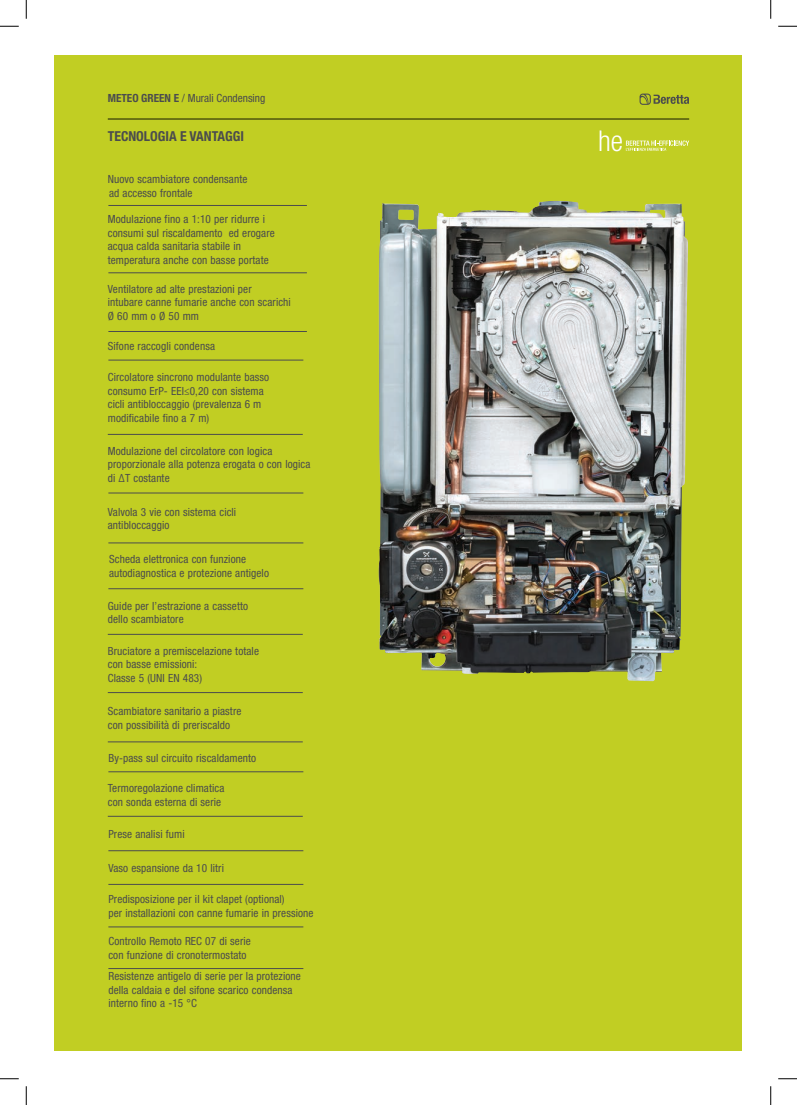
<style>
.page{position:relative;width:797px;height:1105px;background:#fff}
.page>*{position:absolute;margin:0;border:0;box-sizing:border-box;transform-origin:0 0}
.t1{font:300 condensed 28.75px "Helvetica Neue";color:#fff}
.t2{font:700 condensed 13.75px "Helvetica Neue";color:#4b4c4d}
.t3{font:condensed 11.25px/13.5px "Helvetica Neue";letter-spacing:.01em;color:#4b4c4d}
.s1{font-weight:700}
.s2{font-family:"Helvetica Neue LT Std"}
</style>
<div class="page">
<div style="left:55px;top:55px;width:687px;height:995px;background:#c1ce23"></div>
<img style="left:378px;top:202px;width:303px;height:479px">
<hr style="left:108px;top:205px;width:199px;height:1px;background:#4b4c4d">
<hr style="left:108px;top:272px;width:199px;height:1px;background:#4b4c4d">
<hr style="left:108px;top:331px;width:199px;height:1px;background:#4b4c4d">
<hr style="left:108px;top:360px;width:195px;height:1px;background:#4b4c4d">
<hr style="left:108px;top:850px;width:195px;height:1px;background:#4b4c4d">
<hr style="left:108px;top:884px;width:195px;height:1px;background:#4b4c4d">
<hr style="left:108px;top:927px;width:195px;height:1px;background:#4b4c4d">
<hr style="left:108px;top:968px;width:195px;height:1px;background:#4b4c4d">
<hr style="left:108px;top:493px;width:195px;height:1px;background:#4b4c4d">
<hr style="left:108px;top:543px;width:195px;height:1px;background:#4b4c4d">
<hr style="left:108px;top:588px;width:195px;height:1px;background:#4b4c4d">
<hr style="left:108px;top:634px;width:195px;height:1px;background:#4b4c4d">
<hr style="left:108px;top:692px;width:195px;height:1px;background:#4b4c4d">
<hr style="left:108px;top:741px;width:195px;height:1px;background:#4b4c4d">
<hr style="left:108px;top:771px;width:195px;height:1px;background:#4b4c4d">
<hr style="left:108px;top:816px;width:195px;height:1px;background:#4b4c4d">
<hr style="left:108px;top:434px;width:195px;height:1px;background:#4b4c4d">
<hr style="left:108px;top:118px;width:581px;height:2px;background:#4b4c4d">
<svg style="left:639px;top:94px;width:50px;height:11px"></svg>
<svg style="left:626px;top:141px;width:63px;height:10px"></svg>
<svg style="left:0;top:25px;width:19px;height:2px"></svg>
<svg style="left:778px;top:25px;width:19px;height:2px"></svg>
<svg style="left:0;top:1078px;width:19px;height:1px"></svg>
<svg style="left:778px;top:1078px;width:19px;height:1px"></svg>
<svg style="left:25px;top:0;width:2px;height:19px"></svg>
<svg style="left:25px;top:1086px;width:2px;height:19px"></svg>
<svg style="left:770px;top:0;width:1px;height:19px"></svg>
<svg style="left:770px;top:1086px;width:1px;height:19px"></svg>
<p class="t3" style="left:108px;top:92px;width:159px"><span class="s1">METEO GREEN E</span> / Murali Condensing</p>
<p class="t2" style="left:108px;top:128px;width:138px">TECNOLOGIA E VANTAGGI</p>
<p class="t3" style="left:108px;top:173px;width:141px">Nuovo scambiatore condensante ad accesso frontale</p>
<p class="t3" style="left:108px;top:212px;width:168px">Modulazione fino a 1:10 per ridurre i consumi sul riscaldamento ed erogare acqua calda sanitaria stabile in temperatura anche con basse portate</p>
<p class="t3" style="left:108px;top:282px;width:185px">Ventilatore ad alte prestazioni per<br>intubare canne fumarie anche con scarichi<br>Ø 60 mm o Ø 50 mm</p>
<p class="t3" style="left:108px;top:339px;width:109px">Sifone raccogli condensa</p>
<p class="t3" style="left:108px;top:371px;width:163px">Circolatore sincrono modulante basso consumo ErP- EEI<span class="s2">≤</span>0,20 con sistema cicli antibloccaggio (prevalenza 6 m modificabile fino a 7 m)</p>
<p class="t3" style="left:108px;top:444px;width:204px">Modulazione del circolatore con logica proporzionale alla potenza erogata o con logica di <span class="s2">Δ</span>T costante</p>
<p class="t3" style="left:108px;top:505px;width:130px">Valvola 3 vie con sistema cicli antibloccaggio</p>
<p class="t3" style="left:109px;top:552px;width:161px">Scheda elettronica con funzione autodiagnostica e protezione antigelo</p>
<p class="t3" style="left:108px;top:599px;width:142px">Guide per l’estrazione a cassetto dello scambiatore</p>
<p class="t3" style="left:108px;top:644px;width:153px">Bruciatore a premiscelazione totale con basse emissioni:<br>Classe 5 (UNI EN 483)</p>
<p class="t3" style="left:108px;top:704px;width:135px">Scambiatore sanitario a piastre con possibilità di preriscaldo</p>
<p class="t3" style="left:108px;top:751px;width:149px">By-pass sul circuito riscaldamento</p>
<p class="t3" style="left:108px;top:781px;width:118px">Termoregolazione climatica con sonda esterna di serie</p>
<p class="t3" style="left:108px;top:827px;width:78px">Prese analisi fumi</p>
<p class="t3" style="left:108px;top:862px;width:117px">Vaso espansione da 10 litri</p>
<p class="t3" style="left:108px;top:892px;width:207px">Predisposizione per il kit clapet (optional)<br>per installazioni con canne fumarie in pressione</p>
<p class="t3" style="left:108px;top:935px;width:144px">Controllo Remoto REC 07 di serie con funzione di cronotermostato</p>
<p class="t3" style="left:108px;top:969px;width:194px">Resistenze antigelo di serie per la protezione della caldaia e del sifone scarico condensa interno fino a -15 °C</p>
<h1 class="t1" style="left:598px;top:124px;width:27px">he</h1>
</div>
